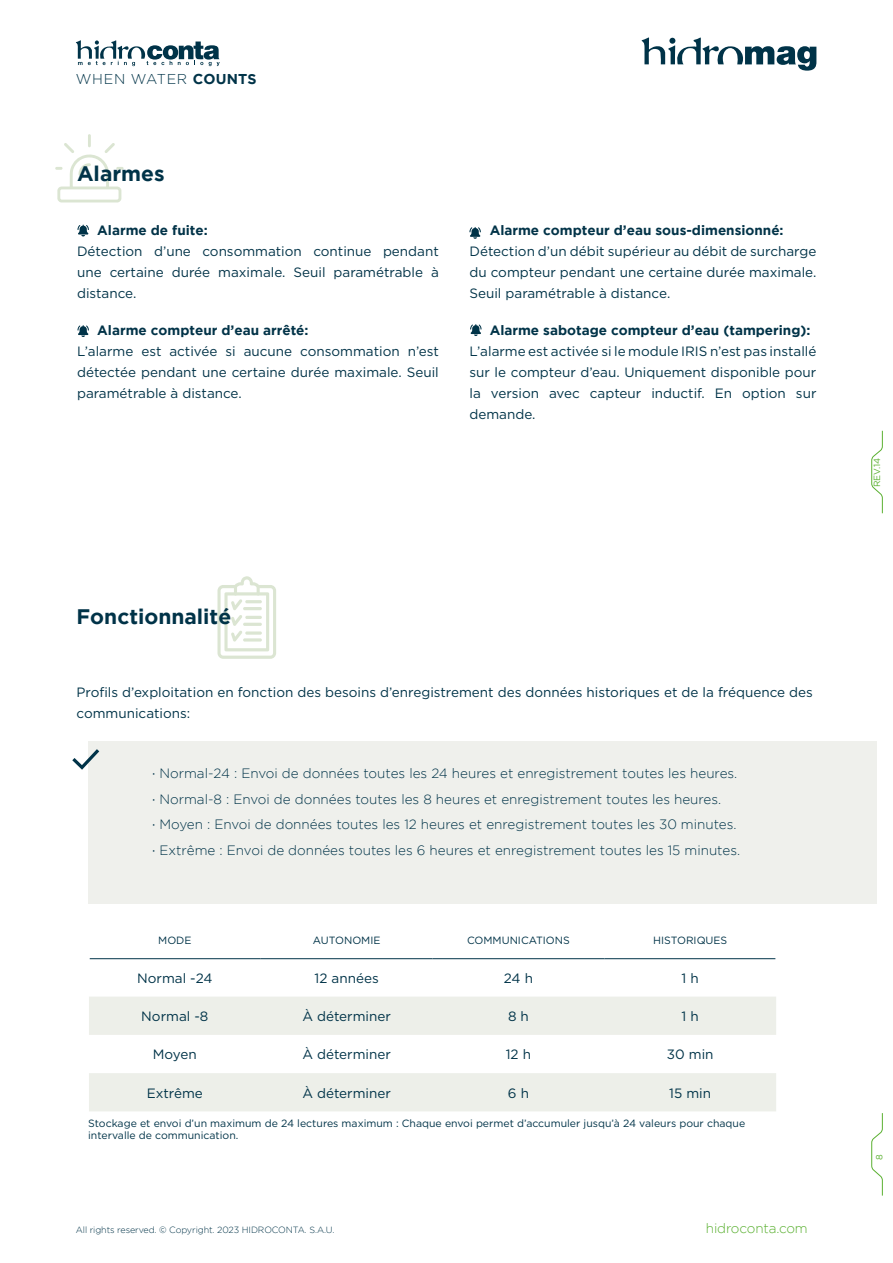
<style>
.page{position:relative;width:893px;height:1263px;background:#fff}
.page>*{position:absolute;margin:0;border:0;box-sizing:border-box;transform-origin:0 0}
.t1{font:700 21px "Gotham";color:#003348}
.t2{font:300 14.25px "Gotham";letter-spacing:.05em;color:#003348}
.t3{font:13.5px/21px "Gotham";color:#003348;text-align:justify}
.t4{font:300 13.5px/25.5px "Gotham";color:#003348}
.t5{font:13.5px/21px "Gotham";color:#023348;text-align:justify}
.t6{font:700 13.5px "Gotham";color:#023348}
.t7{font:700 13.5px "Gotham";color:#003348}
.t8{font:300 13.5px "Gotham";letter-spacing:-.01em;color:#5ab031}
.t9{font:10.5px/12.6px "Gotham";color:#003348}
.t10{font:300 9px "Gotham";letter-spacing:-.01em;color:#003348}
.t11{font:9px "Gotham";color:#5ab031}
.s1{font-weight:700}
.s2{font-weight:400}
</style>
<div class="page">
<svg style="left:871px;top:430px;width:12px;height:84px"></svg>
<svg style="left:871px;top:1113px;width:12px;height:83px"></svg>
<svg style="left:641px;top:37px;width:175px;height:34px"></svg>
<svg style="left:76px;top:40px;width:144px;height:26px"></svg>
<svg style="left:217px;top:576px;width:59px;height:83px"></svg>
<hr style="left:243px;top:638px;width:19px;height:3px;background:#dbe5d2;border-radius:2px">
<svg style="left:245px;top:631px;width:17px;height:4px"></svg>
<div style="left:88px;top:741px;width:789px;height:162px;background:#eff0ec"></div>
<svg style="left:89px;top:997px;width:687px;height:114px;fill:#edefe9"></svg>
<hr style="left:90px;top:958px;width:171px;height:1px;background:#003348">
<hr style="left:261px;top:958px;width:172px;height:1px;background:#003348">
<hr style="left:433px;top:958px;width:171px;height:1px;background:#003348">
<hr style="left:604px;top:958px;width:171px;height:1px;background:#003348">
<svg style="left:72px;top:749px;width:27px;height:21px"></svg>
<svg style="left:77px;top:225px;width:12px;height:11px"></svg>
<svg style="left:77px;top:325px;width:12px;height:12px"></svg>
<svg style="left:469px;top:227px;width:12px;height:12px"></svg>
<svg style="left:470px;top:324px;width:11px;height:12px"></svg>
<svg style="left:55px;top:134px;width:69px;height:68px"></svg>
<p class="t2" style="left:76px;top:71px;width:182px">WHEN WATER <span class="s1">COUNTS</span></p>
<h1 class="t1" style="left:77px;top:162px;width:89px">Alarmes</h1>
<p class="t6" style="left:97px;top:222px;width:112px">Alarme de fuite:</p>
<p class="t5" style="left:77px;top:240px;width:363px">Détection d’une consommation continue pendant une certaine durée maximale. Seuil paramétrable à distance.</p>
<p class="t6" style="left:97px;top:322px;width:213px">Alarme compteur d’eau arrêté:</p>
<p class="t5" style="left:77px;top:340px;width:363px">L’alarme est activée si aucune consommation n’est détectée pendant une certaine durée maximale. Seuil paramétrable à distance.</p>
<p class="t6" style="left:490px;top:222px;width:295px">Alarme compteur d’eau sous-dimensionné:</p>
<p class="t3" style="left:469px;top:240px;width:348px">Détection d’un débit supérieur au débit de surcharge du compteur pendant une certaine durée maximale.<br>Seuil paramétrable à distance.</p>
<p class="t7" style="left:490px;top:322px;width:322px">Alarme sabotage compteur d’eau (tampering):</p>
<p class="t3" style="left:469px;top:340px;width:348px">L’alarme est activée si le module IRIS n’est pas installé sur le compteur d’eau. Uniquement disponible pour la version avec capteur inductif. En option sur demande.</p>
<h1 class="t1" style="left:77px;top:605px;width:156px">Fonctionnalité</h1>
<p class="t3" style="left:77px;top:681px;width:738px">Profils d’exploitation en fonction des besoins d’enregistrement des données historiques et de la fréquence des communications:</p>
<p class="t4" style="left:152px;top:761px;width:590px"><span class="s2">·</span> Normal-24 : Envoi de données toutes les 24 heures et enregistrement toutes les heures. <span class="s2">·</span> Normal-8 : Envoi de données toutes les 8 heures et enregistrement toutes les heures.<br><span class="s2">·</span> Moyen : Envoi de données toutes les 12 heures et enregistrement toutes les 30 minutes. <span class="s2">·</span> Extrême : Envoi de données toutes les 6 heures et enregistrement toutes les 15 minutes.</p>
<p class="t9" style="left:158px;top:933px;width:35px">MODE</p>
<p class="t9" style="left:313px;top:933px;width:69px">AUTONOMIE</p>
<p class="t9" style="left:467px;top:933px;width:104px">COMMUNICATIONS</p>
<p class="t9" style="left:653px;top:933px;width:76px">HISTORIQUES</p>
<p class="t3" style="left:137px;top:967px;width:77px">Normal -24</p>
<p class="t3" style="left:315px;top:967px;width:66px">12 années</p>
<p class="t3" style="left:504px;top:967px;width:31px">24 h</p>
<p class="t3" style="left:682px;top:967px;width:19px">1 h</p>
<p class="t3" style="left:141px;top:1005px;width:69px">Normal -8</p>
<p class="t3" style="left:302px;top:1005px;width:90px">À déterminer</p>
<p class="t3" style="left:508px;top:1005px;width:22px">8 h</p>
<p class="t3" style="left:682px;top:1005px;width:19px">1 h</p>
<p class="t3" style="left:153px;top:1044px;width:45px">Moyen</p>
<p class="t3" style="left:302px;top:1044px;width:90px">À déterminer</p>
<p class="t3" style="left:506px;top:1044px;width:27px">12 h</p>
<p class="t3" style="left:667px;top:1044px;width:48px">30 min</p>
<p class="t3" style="left:147px;top:1082px;width:58px">Extrême</p>
<p class="t3" style="left:302px;top:1082px;width:90px">À déterminer</p>
<p class="t3" style="left:508px;top:1082px;width:23px">6 h</p>
<p class="t3" style="left:669px;top:1082px;width:43px">15 min</p>
<p class="t9" style="left:88px;top:1116px;width:658px">Stockage et envoi d’un maximum de 24 lectures maximum : Chaque envoi permet d’accumuler jusqu’à 24 valeurs pour chaque intervalle de communication.</p>
<p class="t10" style="left:76px;top:1225px;width:260px">All rights reserved. © Copyright. 2023 HIDROCONTA. S.A.U.</p>
<p class="t8" style="left:706px;top:1221px;width:103px">hidroconta.com</p>
<p class="t11" style="left:871px;top:487px;width:31px;rotate:-90deg">REV.14</p>
<p class="t11" style="left:873px;top:1160px;width:7px;rotate:-90deg">8</p>
</div>
